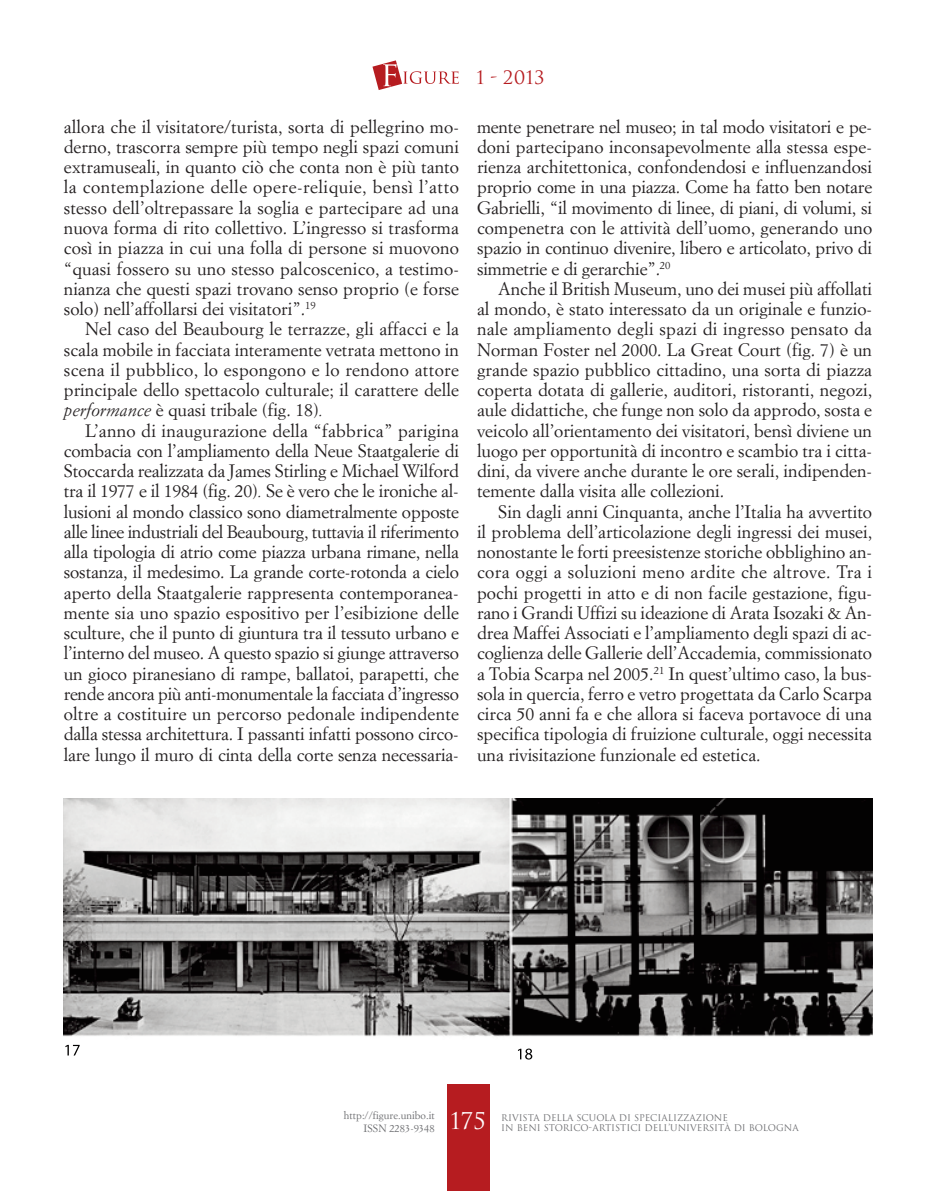
<style>
.page{position:relative;width:936px;height:1191px;background:#fff}
.page>*{position:absolute;margin:0;border:0;box-sizing:border-box;transform-origin:0 0}
.t1{font:22.5px "Trajan";color:#fff}
.t2{font:18px "Trajan";color:#b61c20}
.t3{font:17.7px/20.2px "Simoncini Garamond";color:#231f20;text-align:justify}
.t4{font:10.5px/12.6px "Simoncini Garamond";color:#6c6d70;text-align:right}
.t5{font:9px/10.8px "Trajan";color:#6c6d70}
.s1{font-style:italic}
</style>
<div class="page">
<div style="left:446px;top:1084px;width:43px;height:107px;background:#b61c20"></div>
<svg style="left:372px;top:60px;width:87px;height:30px"></svg>
<img style="left:64px;top:799px;width:808px;height:238px">
<img style="left:65px;top:1044px;width:15px;height:12px">
<img style="left:518px;top:1048px;width:15px;height:12px">
<p class="t3" style="left:64px;top:118px;width:396px">allora che il visitatore/turista, sorta di pellegrino mo&shy;derno, trascorra sempre più tempo negli spazi comuni extramuseali, in quanto ciò che conta non è più tanto la contemplazione delle opere-reliquie, bensì l’atto stesso dell’oltrepassare la soglia e partecipare ad una nuova forma di rito collettivo. L’ingresso si trasforma così in piazza in cui una folla di persone si muovono “quasi fossero su uno stesso palcoscenico, a testimo&shy;nianza che questi spazi trovano senso proprio (e forse solo) nell’affollarsi dei visitatori”.<sup>19</sup></p>
<p class="t3" style="left:64px;top:320px;width:396px;text-indent:21px">Nel caso del Beaubourg le terrazze, gli affacci e la scala mobile in facciata interamente vetrata mettono in scena il pubblico, lo espongono e lo rendono attore principale dello spettacolo culturale; il carattere delle <span class="s1">performance</span> è quasi tribale (fig. 18)<span class="s1">.</span></p>
<p class="t3" style="left:64px;top:421px;width:396px;text-indent:21px">L’anno di inaugurazione della “fabbrica” parigina combacia con l’ampliamento della Neue Staatgalerie di Stoccarda realizzata da James Stirling e Michael Wilford tra il 1977 e il 1984 (fig. 20)<span class="s1">.</span> Se è vero che le ironiche al&shy;lusioni al mondo classico sono diametralmente opposte alle linee industriali del Beaubourg, tuttavia il riferimento alla tipologia di atrio come piazza urbana rimane, nella sostanza, il medesimo. La grande corte-rotonda a cielo aperto della Staatgalerie rappresenta contemporanea&shy;mente sia uno spazio espositivo per l’esibizione delle sculture, che il punto di giuntura tra il tessuto urbano e l’interno del museo. A questo spazio si giunge attraverso un gioco piranesiano di rampe, ballatoi, parapetti, che rende ancora più anti-monumentale la facciata d’ingresso oltre a costituire un percorso pedonale indipendente dalla stessa architettura. I passanti infatti possono circo&shy;lare lungo il muro di cinta della corte senza necessaria-</p>
<p class="t2" style="left:476px;top:68px;width:70px">1 - 2013</p>
<p class="t3" style="left:477px;top:118px;width:396px">mente penetrare nel museo; in tal modo visitatori e pe&shy;doni partecipano inconsapevolmente alla stessa espe&shy;rienza architettonica, confondendosi e influenzandosi proprio come in una piazza. Come ha fatto ben notare Gabrielli, “il movimento di linee, di piani, di volumi, si compenetra con le attività dell’uomo, generando uno spazio in continuo divenire, libero e articolato, privo di simmetrie e di gerarchie”.<sup>20</sup></p>
<p class="t3" style="left:477px;top:280px;width:396px;text-indent:21px">Anche il British Museum, uno dei musei più affollati al mondo, è stato interessato da un originale e funzio&shy;nale ampliamento degli spazi di ingresso pensato da Norman Foster nel 2000. La Great Court (fig. 7) è un grande spazio pubblico cittadino, una sorta di piazza coperta dotata di gallerie, auditori, ristoranti, negozi, aule didattiche, che funge non solo da approdo, sosta e veicolo all’orientamento dei visitatori, bensì diviene un luogo per opportunità di incontro e scambio tra i citta&shy;dini, da vivere anche durante le ore serali, indipenden&shy;temente dalla visita alle collezioni.</p>
<p class="t3" style="left:477px;top:502px;width:396px;text-indent:21px">Sin dagli anni Cinquanta, anche l’Italia ha avvertito il problema dell’articolazione degli ingressi dei musei, nonostante le forti preesistenze storiche obblighino an&shy;cora oggi a soluzioni meno ardite che altrove. Tra i pochi progetti in atto e di non facile gestazione, figu&shy;rano i Grandi Uffizi su ideazione di Arata Isozaki &amp; An&shy;drea Maffei Associati e l’ampliamento degli spazi di ac&shy;coglienza delle Gallerie dell’Accademia, commissionato a Tobia Scarpa nel 2005.<sup>21</sup> In quest’ultimo caso, la bus&shy;sola in quercia, ferro e vetro progettata da Carlo Scarpa circa 50 anni fa e che allora si faceva portavoce di una specifica tipologia di fruizione culturale, oggi necessita una rivisitazione funzionale ed estetica.</p>
<p class="t4" style="left:344px;top:1110px;width:92px">http://figure.unibo.it<br>ISSN 2283-9348</p>
<p class="t1" style="left:450px;top:1107px;width:37px">175</p>
<p class="t5" style="left:501px;top:1112px;width:299px">RIVISTA DELLA SCUOLA DI SPECIALIZZAZIONE<br>IN BENI STORICO-ARTISTICI DELL’UNIVERSITÀ DI BOLOGNA</p>
</div>
